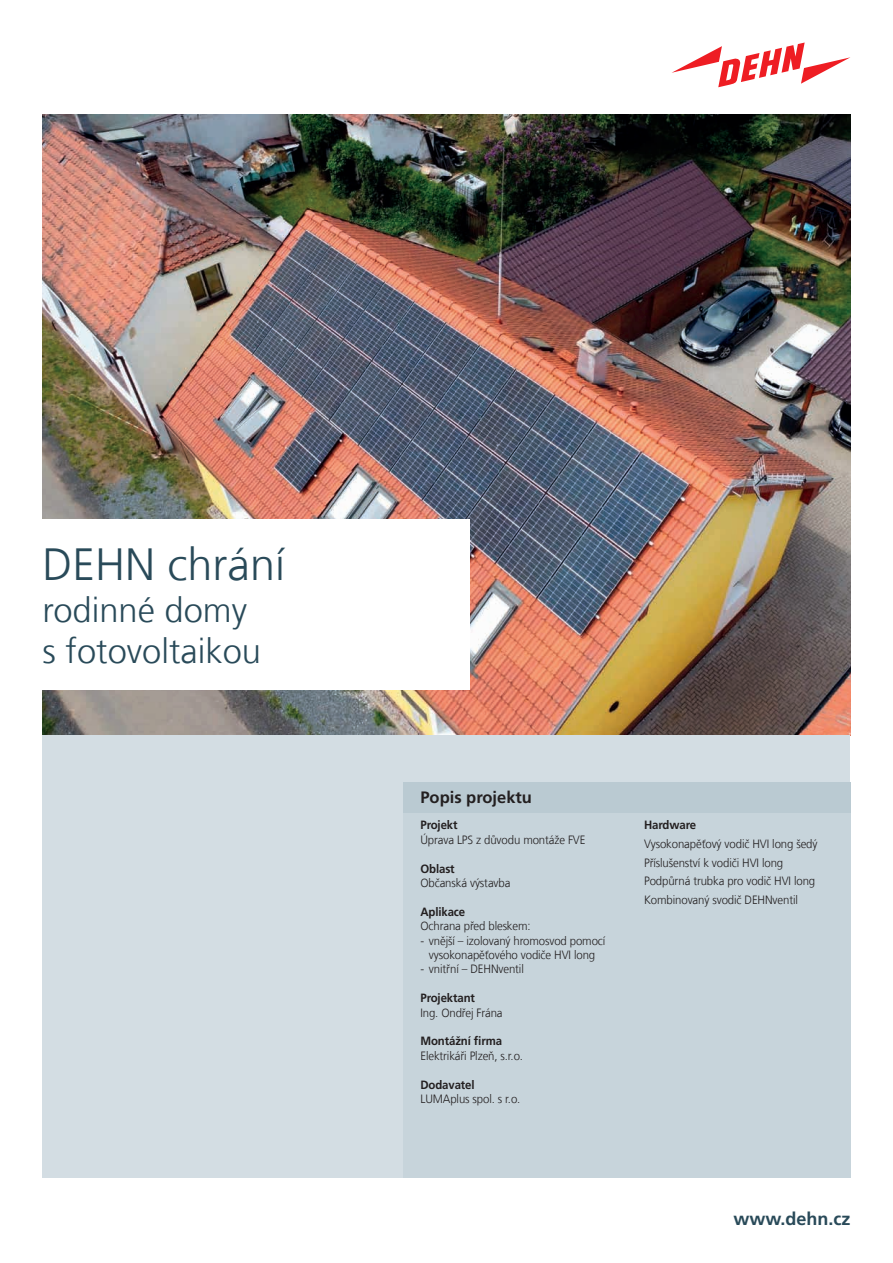
<style>
.page{position:relative;width:893px;height:1263px;background:#fff}
.page>*{position:absolute;margin:0;border:0;box-sizing:border-box;transform-origin:0 0}
.t1{font:300 45px "Frutiger LT Com";color:#294a59}
.t2{font:300 34.5px/41.4px "Frutiger LT Com";color:#294a59}
.t3{font:700 18px "Frutiger LT Com";color:#294a59}
.t4{font:700 16.5px "Frutiger LT Com";color:#231f20}
.t5{font:300 12px/18.6px "Frutiger LT Com";letter-spacing:-.01em;color:#231f20;scale:.95 1}
.t6{font:700 12px "Frutiger LT Com";letter-spacing:-.01em;color:#231f20;scale:.95 1}
</style>
<div class="page">
<img style="left:43px;top:115px;width:807px;height:621px">
<div style="left:43px;top:736px;width:807px;height:442px;background:#d3dde3"></div>
<svg style="left:672px;top:43px;width:178px;height:44px"></svg>
<div style="left:627px;top:782px;width:223px;height:396px;background:#c7d4db"></div>
<div style="left:403px;top:782px;width:224px;height:396px;background:#c7d4db"></div>
<div style="left:627px;top:782px;width:223px;height:31px;background:#bacad2"></div>
<div style="left:403px;top:782px;width:224px;height:31px;background:#bacad2"></div>
<div style="left:38px;top:520px;width:432px;height:170px;background:#fff"></div>
<h1 class="t1" style="left:43px;top:539px;width:244px">DEHN chrání</h1>
<h2 class="t2" style="left:43px;top:589px;width:220px">rodinné domy s fotovoltaikou</h2>
<h3 class="t4" style="left:420px;top:787px;width:113px">Popis projektu</h3>
<p class="t6" style="left:420px;top:818px;width:41px">Projekt</p>
<p class="t5" style="left:420px;top:830px;width:175px">Úprava LPS z důvodu montáže FVE</p>
<p class="t6" style="left:420px;top:861px;width:38px">Oblast</p>
<p class="t5" style="left:420px;top:873px;width:96px">Občanská výstavba</p>
<p class="t6" style="left:420px;top:904px;width:49px">Aplikace</p>
<p class="t5" style="left:420px;top:917px;width:118px">Ochrana před bleskem:</p>
<p class="t5" style="left:420px;top:933px;width:196px;line-height:14.4px;text-align:center">- vnější – izolovaný hromosvod pomocí vysokonapěťového vodiče HVI long</p>
<p class="t5" style="left:420px;top:960px;width:110px">- vnitřní – DEHNventil</p>
<p class="t6" style="left:420px;top:991px;width:59px">Projektant</p>
<p class="t5" style="left:420px;top:1003px;width:88px">Ing. Ondřej Frána</p>
<p class="t6" style="left:420px;top:1034px;width:87px">Montážní firma</p>
<p class="t5" style="left:420px;top:1046px;width:110px">Elektrikáři Plzeň, s.r.o.</p>
<p class="t6" style="left:420px;top:1077px;width:59px">Dodavatel</p>
<p class="t5" style="left:420px;top:1089px;width:107px">LUMAplus spol. s r.o.</p>
<p class="t6" style="left:644px;top:818px;width:56px">Hardware</p>
<p class="t5" style="left:644px;top:834px;width:184px">Vysokonapěťový vodič HVI long šedý Příslušenství k vodiči HVI long Podpůrná trubka pro vodič HVI long Kombinovaný svodič DEHNventil</p>
<h3 class="t3" style="left:733px;top:1208px;width:119px">www.dehn.cz</h3>
</div>
